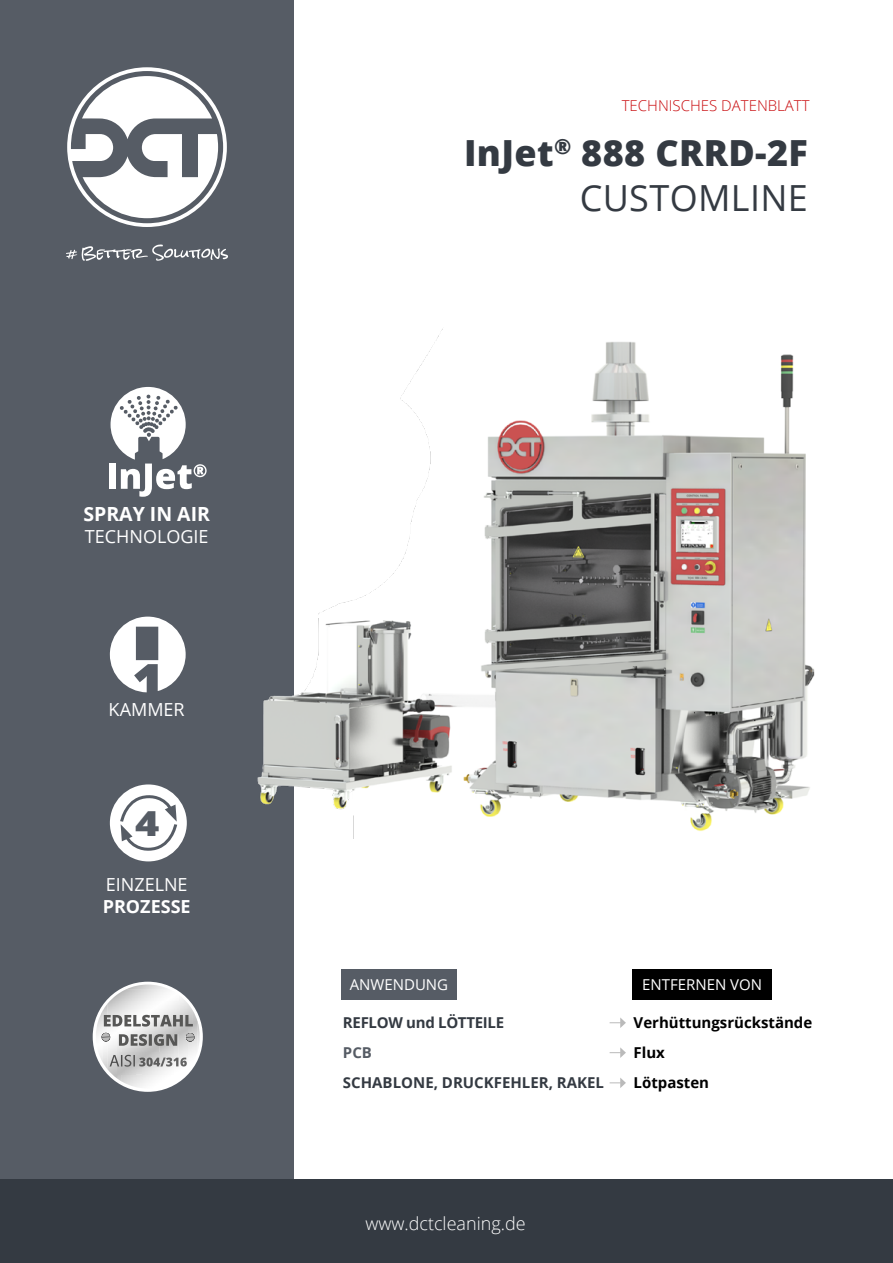
<style>
.page{position:relative;width:893px;height:1263px;background:#fff}
.page>*{position:absolute;margin:0;border:0;box-sizing:border-box;transform-origin:0 0}
.t1{font:800 36px/45px "Open Sans";letter-spacing:.01em;color:#343a42;text-align:right}
.t2{font:800 34.5px "Open Sans";color:#565c65;scale:1.2 1}
.t3{font:700 19.5px "Open Sans";color:#fff}
.t4{font:300 18px "Open Sans";color:#fff}
.t5{font:18px "Open Sans";color:#fff}
.t6{font:700 18px "Open Sans";color:#fff}
.t7{font:700 15px "Open Sans";color:#000}
.t8{font:700 15px "Open Sans";color:#343a42}
.t9{font:300 15px "Open Sans";color:#c90c0f}
.t10{font:15px "Open Sans";color:#fff}
.t11{font:700 15px "Open Sans";letter-spacing:-.02em;color:#343a42}
.t12{font:700 15px "Open Sans";color:#565c65}
.s1{font-weight:400}
</style>
<div class="page">
<div style="left:0;top:0;width:293px;height:1180px;background:#565c65"></div>
<div style="left:0;top:1180px;width:893px;height:83px;background:#343a42"></div>
<svg style="left:67px;top:67px;width:160px;height:160px"></svg>
<svg style="left:66px;top:244px;width:162px;height:17px"></svg>
<div style="left:110px;top:784px;width:77px;height:77px;background:#fff;border-radius:50%"></div>
<svg style="left:119px;top:795px;width:60px;height:57px"></svg>
<div style="left:109px;top:463px;width:7px;height:26px;background:#fff"></div>
<svg style="left:111px;top:387px;width:96px;height:110px"></svg>
<svg style="left:110px;top:617px;width:76px;height:75px"></svg>
<img style="left:257px;top:328px;width:558px;height:511px">
<div style="left:342px;top:970px;width:115px;height:30px;background:#565c65"></div>
<div style="left:632px;top:970px;width:139px;height:30px;background:#000"></div>
<svg style="left:610px;top:1017px;width:16px;height:11px"></svg>
<svg style="left:610px;top:1047px;width:16px;height:11px"></svg>
<svg style="left:610px;top:1078px;width:16px;height:10px"></svg>
<svg style="left:93px;top:982px;width:110px;height:110px"></svg>
<img style="left:122px;top:1074px;width:52px;height:14px">
<img style="left:117px;top:1026px;width:5px;height:55px">
<img style="left:174px;top:1034px;width:5px;height:47px">
<img style="left:107px;top:994px;width:10px;height:84px">
<img style="left:179px;top:994px;width:9px;height:84px">
<img style="left:135px;top:1061px;width:39px;height:13px">
<img style="left:103px;top:1003px;width:5px;height:66px">
<img style="left:188px;top:1003px;width:5px;height:66px">
<img style="left:98px;top:1010px;width:5px;height:53px">
<img style="left:193px;top:1010px;width:5px;height:53px">
<img style="left:160px;top:1046px;width:14px;height:11px">
<img style="left:95px;top:1021px;width:3px;height:31px">
<img style="left:122px;top:1046px;width:38px;height:7px">
<img style="left:197px;top:1021px;width:4px;height:31px">
<img style="left:116px;top:989px;width:64px;height:26px">
<img style="left:126px;top:984px;width:44px;height:5px">
<img style="left:119px;top:1026px;width:61px;height:8px">
<img style="left:119px;top:1046px;width:32px;height:1px">
<img style="left:120px;top:1053px;width:41px;height:8px">
<svg style="left:101px;top:1033px;width:10px;height:9px"></svg>
<svg style="left:185px;top:1033px;width:10px;height:9px"></svg>
<img style="left:119px;top:1067px;width:16px;height:7px">
<img style="left:142px;top:1068px;width:31px;height:6px">
<img style="left:110px;top:1055px;width:25px;height:12px">
<img style="left:139px;top:1057px;width:48px;height:9px">
<svg style="left:119px;top:1034px;width:58px;height:12px"></svg>
<svg style="left:104px;top:1015px;width:89px;height:11px"></svg>
<p class="t3" style="left:83px;top:500px;width:128px">SPRAY IN AIR</p>
<p class="t5" style="left:85px;top:524px;width:125px">TECHNOLOGIE</p>
<p class="t5" style="left:109px;top:697px;width:78px">KAMMER</p>
<h2 class="t2" style="left:135px;top:797px;width:22px">4</h2>
<p class="t5" style="left:106px;top:872px;width:83px">EINZELNE</p>
<p class="t6" style="left:103px;top:893px;width:89px">PROZESSE</p>
<p class="t9" style="left:622px;top:95px;width:189px">TECHNISCHES DATENBLATT</p>
<h1 class="t1" style="left:464px;top:129px;width:345px">InJet<sup>®</sup> 888 CRRD-2F<br><span class="s1">CUSTOMLINE</span></h1>
<p class="t10" style="left:350px;top:974px;width:100px">ANWENDUNG</p>
<p class="t10" style="left:642px;top:974px;width:122px">ENTFERNEN VON</p>
<p class="t11" style="left:343px;top:1012px;width:163px">REFLOW und LÖTTEILE</p>
<p class="t7" style="left:634px;top:1012px;width:180px">Verhüttungsrückstände</p>
<p class="t12" style="left:343px;top:1042px;width:31px">PCB</p>
<p class="t7" style="left:634px;top:1042px;width:33px">Flux</p>
<p class="t8" style="left:343px;top:1072px;width:263px">SCHABLONE, DRUCKFEHLER, RAKEL</p>
<p class="t7" style="left:634px;top:1072px;width:77px">Lötpasten</p>
<p class="t4" style="left:367px;top:1207px;width:162px">www.dctcleaning.de</p>
<p class="t4" style="left:365px;top:1211px;width:162px">www.dctcleaning.de</p>
</div>
